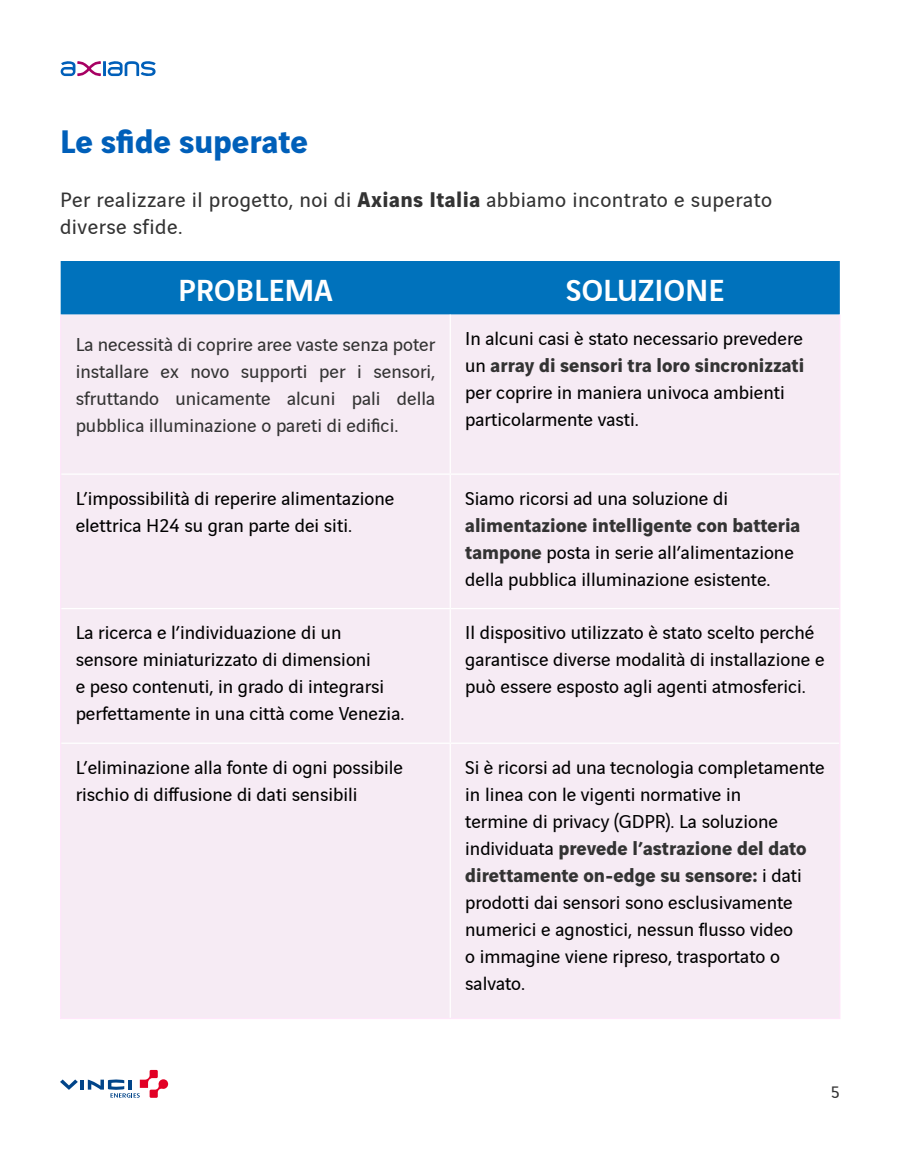
<style>
.page{position:relative;width:900px;height:1158px;background:#fff}
.page>*{position:absolute;margin:0;border:0;box-sizing:border-box;transform-origin:0 0}
.t1{font:700 34.5px "Vinci Sans";color:#005fb9}
.t2{font:500 33px "Vinci Sans";color:#fff}
.t3{font:22.5px/27px "Vinci Sans";letter-spacing:.02em;color:#333}
.t4{font:20.25px/27px "Vinci Sans";color:#000}
.testi{font:20.25px/27px "Vinci Sans";color:#333;text-align:justify}
.t5{font:18px "Vinci Sans";color:#333}
.s1{font-weight:700}
.s2{font-weight:700;color:#333}
</style>
<div class="page">
<div style="left:61px;top:261px;width:778px;height:54px;background:#0072bc"></div>
<div style="left:61px;top:315px;width:777px;height:703px;background:#f6ebf4"></div>
<hr style="left:60px;top:315px;width:1px;height:159px;background:#ffe6fa">
<hr style="left:838px;top:315px;width:2px;height:159px;background:#ffe6fa">
<hr style="left:60px;top:474px;width:1px;height:135px;background:#ffe6fa">
<hr style="left:838px;top:474px;width:2px;height:135px;background:#ffe6fa">
<hr style="left:60px;top:609px;width:1px;height:134px;background:#ffe6fa">
<hr style="left:838px;top:609px;width:2px;height:134px;background:#ffe6fa">
<hr style="left:60px;top:743px;width:1px;height:275px;background:#ffe6fa">
<hr style="left:838px;top:743px;width:2px;height:275px;background:#ffe6fa">
<hr style="left:60px;top:1018px;width:390px;height:1px;background:#ffe6fa">
<hr style="left:450px;top:1018px;width:390px;height:1px;background:#ffe6fa">
<hr style="left:449px;top:315px;width:2px;height:158px;background:#fff">
<hr style="left:61px;top:473px;width:389px;height:2px;background:#fff">
<hr style="left:450px;top:473px;width:388px;height:2px;background:#fff">
<hr style="left:449px;top:475px;width:2px;height:133px;background:#fff">
<hr style="left:61px;top:608px;width:389px;height:1px;background:#fff">
<hr style="left:450px;top:608px;width:388px;height:1px;background:#fff">
<hr style="left:449px;top:609px;width:2px;height:134px;background:#fff">
<hr style="left:61px;top:743px;width:389px;height:1px;background:#fff">
<hr style="left:450px;top:743px;width:388px;height:1px;background:#fff">
<hr style="left:449px;top:744px;width:2px;height:274px;background:#fff">
<hr style="left:103px;top:61px;width:3px;height:15px;background:#005fb9">
<svg style="left:61px;top:61px;width:40px;height:16px"></svg>
<svg style="left:108px;top:61px;width:48px;height:16px"></svg>
<hr style="left:80px;top:1080px;width:4px;height:10px;background:#004489">
<svg style="left:60px;top:1079px;width:18px;height:11px"></svg>
<svg style="left:88px;top:1070px;width:80px;height:28px"></svg>
<p class="t1" style="left:60px;top:114px;width:249px">Le sfide superate</p>
<p class="t3" style="left:60px;top:184px;width:713px">Per realizzare il progetto, noi di <span class="s1">Axians Italia</span> abbiamo incontrato e superato diverse sfide.</p>
<p class="t2" style="left:178px;top:264px;width:156px">PROBLEMA</p>
<p class="t2" style="left:565px;top:264px;width:160px">SOLUZIONE</p>
<p class="testi" style="left:76px;top:329px;width:361px">La necessità di coprire aree vaste senza poter installare ex novo supporti per i sensori, sfruttando unicamente alcuni pali della pubblica illuminazione o pareti di edifici.</p>
<p class="t4" style="left:465px;top:323px;width:340px">In alcuni casi è stato necessario prevedere un <span class="s2">array di sensori tra loro sincronizzati </span>per coprire in maniera univoca ambienti particolarmente vasti.</p>
<p class="t4" style="left:76px;top:483px;width:320px">L’impossibilità di reperire alimentazione elettrica H24 su gran parte dei siti.</p>
<p class="t4" style="left:465px;top:483px;width:336px">Siamo ricorsi ad una soluzione di <span class="s2">alimentazione intelligente con batteria tampone</span> posta in serie all’alimentazione della pubblica illuminazione esistente.</p>
<p class="t4" style="left:76px;top:617px;width:330px">La ricerca e l’individuazione di un sensore miniaturizzato di dimensioni<br>e peso contenuti, in grado di integrarsi perfettamente in una città come Venezia.</p>
<p class="t4" style="left:465px;top:617px;width:360px">Il dispositivo utilizzato è stato scelto perché garantisce diverse modalità di installazione e può essere esposto agli agenti atmosferici.</p>
<p class="t4" style="left:76px;top:752px;width:329px">L’eliminazione alla fonte di ogni possibile rischio di diffusione di dati sensibili</p>
<p class="t4" style="left:465px;top:752px;width:361px">Si è ricorsi ad una tecnologia completamente in linea con le vigenti normative in<br>termine di privacy (GDPR). La soluzione individuata <span class="s2">prevede l’astrazione del dato direttamente on-edge su sensore:</span> i dati prodotti dai sensori sono esclusivamente numerici e agnostici, nessun flusso video<br>o immagine viene ripreso, trasportato o salvato.</p>
<p class="t5" style="left:830px;top:1079px;width:10px">5</p>
</div>
